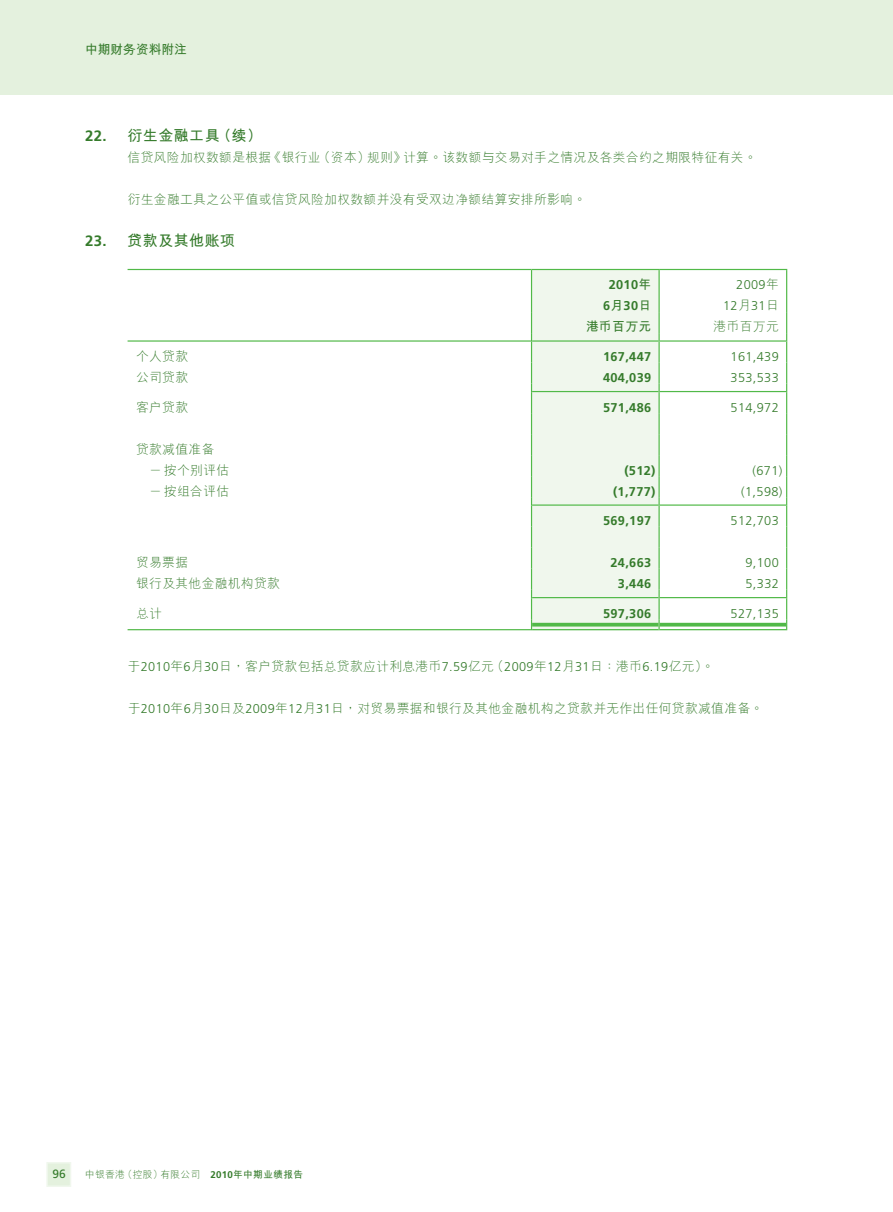
<style>
.page{position:relative;width:893px;height:1212px;background:#fff}
.page>*{position:absolute;margin:0;border:0;box-sizing:border-box;transform-origin:0 0}
.t1{font:700 15px "M Hei HKS";letter-spacing:.03em;color:#357b2b}
.t2{font:300 12.75px/21px "M Hei HKS";letter-spacing:.03em;color:#357b2b}
.t3{font:700 12.75px/21px "Frutiger LT Std";letter-spacing:.03em;color:#357b2b;text-align:center}
.t4{font:300 12.75px/21px "Frutiger LT Std";letter-spacing:.03em;color:#357b2b;text-align:right}
.t5{font:700 12.75px "M Hei HKS";color:#357b2b}
.t6{font:12px "Frutiger LT Std";color:#357b2b}
.t7{font:300 9.75px "M Hei HKS";letter-spacing:.03em;color:#357b2b}
.s1{font-family:"Frutiger LT Std"}
.s2{font-family:"M Hei HKS"}
.s3{font-family:"Frutiger LT Std";font-weight:700}
.s4{font-weight:700}
</style>
<div class="page">
<div style="left:0;top:0;width:893px;height:94px;background:#e4f1de"></div>
<div style="left:46px;top:1162px;width:25px;height:25px;background:#e4f1de;border:2px solid #f0f7ed"></div>
<div style="left:532px;top:270px;width:126px;height:359px;background:#f0f7ed"></div>
<svg style="left:658px;top:384px;width:2px;height:8px"></svg>
<svg style="left:658px;top:497px;width:2px;height:9px"></svg>
<hr style="left:128px;top:269px;width:403px;height:1px;background:#51b948">
<svg style="left:658px;top:590px;width:2px;height:8px"></svg>
<hr style="left:531px;top:270px;width:1px;height:42px;background:#51b948">
<hr style="left:531px;top:269px;width:128px;height:1px;background:#51b948">
<svg style="left:658px;top:619px;width:2px;height:11px"></svg>
<hr style="left:658px;top:270px;width:2px;height:42px;background:#51b948">
<hr style="left:659px;top:269px;width:128px;height:1px;background:#51b948">
<hr style="left:786px;top:270px;width:1px;height:42px;background:#51b948">
<hr style="left:658px;top:312px;width:2px;height:21px;background:#51b948">
<svg style="left:658px;top:333px;width:2px;height:9px"></svg>
<svg style="left:531px;top:312px;width:1px;height:318px"></svg>
<hr style="left:658px;top:342px;width:2px;height:21px;background:#51b948">
<hr style="left:658px;top:363px;width:2px;height:21px;background:#51b948">
<hr style="left:658px;top:392px;width:2px;height:21px;background:#51b948">
<hr style="left:658px;top:413px;width:2px;height:21px;background:#51b948">
<hr style="left:658px;top:434px;width:2px;height:21px;background:#51b948">
<hr style="left:658px;top:455px;width:2px;height:21px;background:#51b948">
<hr style="left:658px;top:476px;width:2px;height:21px;background:#51b948">
<hr style="left:658px;top:506px;width:2px;height:21px;background:#51b948">
<hr style="left:658px;top:527px;width:2px;height:21px;background:#51b948">
<hr style="left:658px;top:548px;width:2px;height:21px;background:#51b948">
<hr style="left:658px;top:569px;width:2px;height:21px;background:#51b948">
<hr style="left:658px;top:598px;width:2px;height:21px;background:#51b948">
<svg style="left:786px;top:312px;width:1px;height:318px"></svg>
<hr style="left:128px;top:340px;width:403px;height:2px;background:#51b948">
<hr style="left:532px;top:340px;width:126px;height:2px;background:#51b948">
<hr style="left:660px;top:340px;width:126px;height:2px;background:#51b948">
<hr style="left:532px;top:391px;width:126px;height:1px;background:#51b948">
<hr style="left:660px;top:391px;width:126px;height:1px;background:#51b948">
<hr style="left:532px;top:504px;width:126px;height:2px;background:#51b948">
<hr style="left:660px;top:504px;width:126px;height:2px;background:#51b948">
<hr style="left:532px;top:597px;width:126px;height:1px;background:#51b948">
<hr style="left:660px;top:597px;width:126px;height:1px;background:#51b948">
<hr style="left:128px;top:629px;width:403px;height:1px;background:#51b948">
<hr style="left:532px;top:623px;width:126px;height:3px;background:#51b948">
<hr style="left:532px;top:629px;width:126px;height:1px;background:#51b948">
<hr style="left:660px;top:623px;width:126px;height:3px;background:#51b948">
<hr style="left:660px;top:629px;width:126px;height:1px;background:#51b948">
<p class="t5" style="left:85px;top:40px;width:103px">中期財務資料附註</p>
<p class="t1" style="left:85px;top:125px;width:179px"><span class="s1">22.</span> 衍生金融工具（續）</p>
<p class="t2" style="left:128px;top:147px;width:631px">信貸風險加權數額是根據《銀行業（資本）規則》計算。該數額與交易對手之情況及各類合約之期限特征有關。</p>
<p class="t2" style="left:128px;top:189px;width:460px">衍生金融工具之公平值或信貸風險加權數額並沒有受雙邊淨額結算安排所影響。</p>
<p class="t1" style="left:85px;top:230px;width:152px"><span class="s1">23.</span> 貸款及其他賬項</p>
<p class="t3" style="left:603px;top:275px;width:50px">2010<span class="s2">年<br></span>6<span class="s2">月</span>30<span class="s2">日</span></p>
<p class="t4" style="left:723px;top:275px;width:57px">2009<span class="s2">年<br></span>12<span class="s2">月</span>31<span class="s2">日</span></p>
<p class="t5" style="left:586px;top:317px;width:67px">港幣百萬元</p>
<p class="t2" style="left:714px;top:316px;width:67px">港幣百萬元</p>
<p class="t2" style="left:136px;top:345px;width:54px">個人貸款</p>
<p class="t3" style="left:603px;top:346px;width:50px">167,447</p>
<p class="t4" style="left:731px;top:346px;width:50px">161,439</p>
<p class="t2" style="left:136px;top:366px;width:54px">公司貸款</p>
<p class="t3" style="left:603px;top:367px;width:50px">404,039</p>
<p class="t4" style="left:731px;top:367px;width:50px">353,533</p>
<p class="t2" style="left:136px;top:396px;width:54px">客戶貸款</p>
<p class="t3" style="left:603px;top:397px;width:50px">571,486</p>
<p class="t4" style="left:731px;top:397px;width:50px">514,972</p>
<p class="t2" style="left:149px;top:438px;width:81px;text-indent:-13px">貸款減值準備－按個別評估</p>
<p class="t3" style="left:624px;top:460px;width:33px">(512)</p>
<p class="t4" style="left:753px;top:460px;width:31px">(671)</p>
<p class="t2" style="left:149px;top:480px;width:81px">－按組合評估</p>
<p class="t3" style="left:613px;top:481px;width:44px">(1,777)</p>
<p class="t4" style="left:741px;top:481px;width:43px">(1,598)</p>
<p class="t3" style="left:603px;top:510px;width:50px">569,197</p>
<p class="t4" style="left:731px;top:510px;width:50px">512,703</p>
<p class="t2" style="left:136px;top:551px;width:54px">貿易票據</p>
<p class="t3" style="left:610px;top:552px;width:42px">24,663</p>
<p class="t4" style="left:745px;top:552px;width:35px">9,100</p>
<p class="t2" style="left:136px;top:572px;width:145px">銀行及其他金融機構貸款</p>
<p class="t3" style="left:618px;top:573px;width:35px">3,446</p>
<p class="t4" style="left:745px;top:573px;width:35px">5,332</p>
<p class="t2" style="left:136px;top:602px;width:27px">總計</p>
<p class="t3" style="left:603px;top:603px;width:50px">597,306</p>
<p class="t4" style="left:731px;top:603px;width:50px">527,135</p>
<p class="t2" style="left:128px;top:655px;width:588px">於<span class="s1">2010</span>年<span class="s1">6</span>月<span class="s1">30</span>日，客戶貸款包括總貸款應計利息港幣<span class="s1">7.59</span>億元（<span class="s1">2009</span>年<span class="s1">12</span>月<span class="s1">31</span>日：港幣<span class="s1">6.19</span>億元）。</p>
<p class="t2" style="left:128px;top:697px;width:637px">於<span class="s1">2010</span>年<span class="s1">6</span>月<span class="s1">30</span>日及<span class="s1">2009</span>年<span class="s1">12</span>月<span class="s1">31</span>日，對貿易票據和銀行及其他金融機構之貸款並無作出任何貸款減值準備。</p>
<p class="t6" style="left:52px;top:1167px;width:15px">96</p>
<p class="t7" style="left:85px;top:1168px;width:220px">中銀香港（控股）有限公司 <span class="s3">2010</span><span class="s4">年中期業績報告</span></p>
</div>
